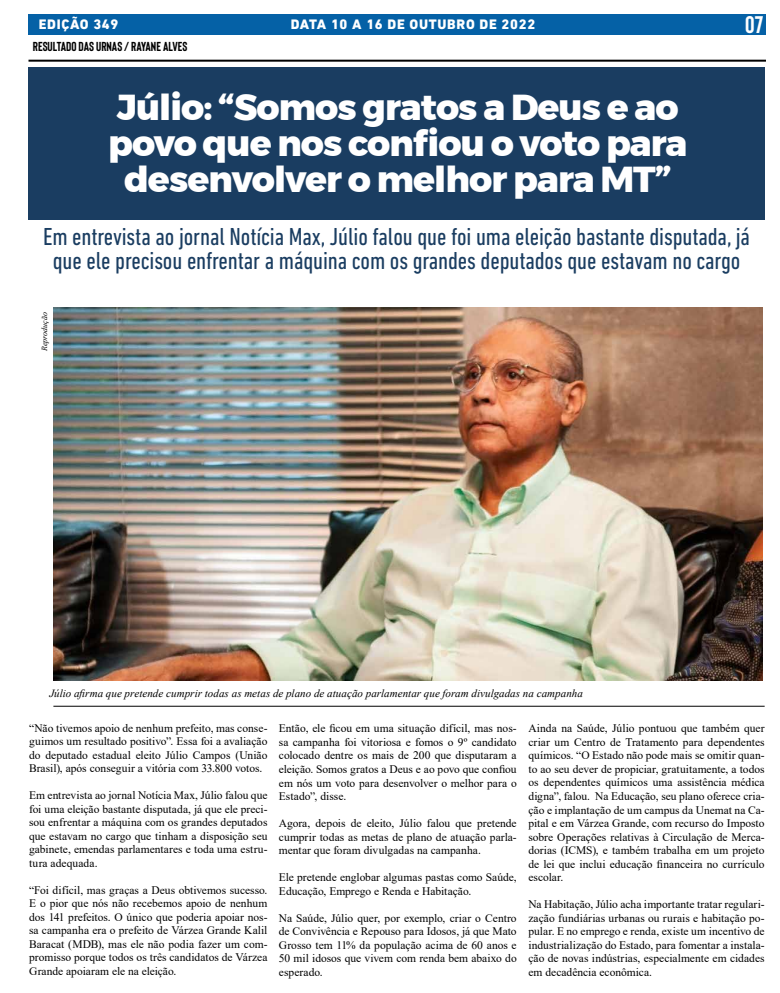
<style>
.page{position:relative;width:780px;height:993px;background:#fff}
.page>*{position:absolute;margin:0;border:0;box-sizing:border-box;transform-origin:0 0}
.t1{font:800 36px/36px "Montserrat";letter-spacing:-.025em;color:#fff;text-align:center}
.t2{font:condensed 25px/24px "DIN Next LT Pro";letter-spacing:-.005em;color:#1a3d61;text-align:center}
.t3{font:700 24px "Bison";color:#fff}
.t4{font:800 14px "DIN Next LT Pro";letter-spacing:.05em;color:#fff}
.t5{font:700 13px "Bison";color:#000}
.t6{font:11.5px/13.5px "Times New Roman";color:#000;text-align:justify}
.t7{font:italic 11px "Times New Roman";letter-spacing:.005em;color:#000}
.t8{font:italic 8px "Times New Roman";color:#000}
</style>
<div class="page">
<img style="left:53px;top:307px;width:709px;height:373px">
<div style="left:28px;top:14px;width:737px;height:21px;background:#0561a6"></div>
<div style="left:28px;top:68px;width:736px;height:152px;background:#1a3d61"></div>
<hr style="left:28px;top:60px;width:738px;height:2px;background:#000">
<hr style="left:53px;top:705px;width:711px;height:1px;background:#000">
<p class="t4" style="left:39px;top:16px;width:81px">EDIÇÃO 349</p>
<p class="t4" style="left:291px;top:16px;width:246px">DATA 10 A 16 DE OUTUBRO DE 2022</p>
<h3 class="t3" style="left:745px;top:12px;width:20px">07</h3>
<p class="t5" style="left:33px;top:39px;width:156px">RESULTADO DAS URNAS / RAYANE ALVES</p>
<h1 class="t1" style="left:108px;top:89px;width:580px">Júlio: “Somos gratos a Deus e ao povo que nos confiou o voto para desenvolver o melhor para MT”</h1>
<h2 class="t2" style="left:43px;top:225px;width:708px">Em entrevista ao jornal Notícia Max, Júlio falou que foi uma eleição bastante disputada, já que ele precisou enfrentar a máquina com os grandes deputados que estavam no cargo</h2>
<p class="t8" style="left:39px;top:351px;width:40px;rotate:-90deg">Reprodução</p>
<p class="t7" style="left:49px;top:685px;width:535px">Júlio afirma que pretende cumprir todas as metas de plano de atuação parlamentar que foram divulgadas na campanha</p>
<p class="t6" style="left:29px;top:720px;width:240px">“Não tivemos apoio de nenhum prefeito, mas conse&shy;guimos um resultado positivo”. Essa foi a avaliação do deputado estadual eleito Júlio Campos (União Brasil), após conseguir a vitória com 33.800 votos.</p>
<p class="t6" style="left:29px;top:788px;width:240px">Em entrevista ao jornal Notícia Max, Júlio falou que foi uma eleição bastante disputada, já que ele preci&shy;sou enfrentar a máquina com os grandes deputados que estavam no cargo que tinham a disposição seu gabinete, emendas parlamentares e toda uma estru&shy;tura adequada.</p>
<p class="t6" style="left:29px;top:882px;width:240px">“Foi difícil, mas graças a Deus obtivemos sucesso.<br>E o pior que nós não recebemos apoio de nenhum dos 141 prefeitos. O único que poderia apoiar nos&shy;sa campanha era o prefeito de Várzea Grande Kalil Baracat (MDB), mas ele não podia fazer um com&shy;promisso porque todos os três candidatos de Várzea Grande apoiaram ele na eleição.</p>
<p class="t6" style="left:279px;top:721px;width:239px">Então, ele ficou em uma situação difícil, mas nos&shy;sa campanha foi vitoriosa e fomos o 9º candidato colocado dentre os mais de 200 que disputaram a eleição. Somos gratos a Deus e ao povo que confiou em nós um voto para desenvolver o melhor para o Estado”, disse.</p>
<p class="t6" style="left:279px;top:815px;width:239px">Agora, depois de eleito, Júlio falou que pretende cumprir todas as metas de plano de atuação parla&shy;mentar que foram divulgadas na campanha.</p>
<p class="t6" style="left:279px;top:869px;width:239px">Ele pretende englobar algumas pastas como Saúde,<br>Educação, Emprego e Renda e Habitação.</p>
<p class="t6" style="left:279px;top:910px;width:239px">Na Saúde, Júlio quer, por exemplo, criar o Centro de Convivência e Repouso para Idosos, já que Mato Grosso tem 11% da população acima de 60 anos e 50 mil idosos que vivem com renda bem abaixo do esperado.</p>
<p class="t6" style="left:528px;top:721px;width:238px">Ainda na Saúde, Júlio pontuou que também quer criar um Centro de Tratamento para dependentes químicos. “O Estado não pode mais se omitir quan&shy;to ao seu dever de propiciar, gratuitamente, a todos os dependentes químicos uma assistência médica digna”, falou. Na Educação, seu plano oferece cria&shy;ção e implantação de um campus da Unemat na Ca&shy;pital e em Várzea Grande, com recurso do Imposto sobre Operações relativas à Circulação de Merca&shy;dorias (ICMS), e também trabalha em um projeto de lei que inclui educação financeira no currículo escolar.</p>
<p class="t6" style="left:528px;top:896px;width:238px">Na Habitação, Júlio acha importante tratar regulari&shy;zação fundiárias urbanas ou rurais e habitação po&shy;pular. E no emprego e renda, existe um incentivo de industrialização do Estado, para fomentar a instala&shy;ção de novas indústrias, especialmente em cidades em decadência econômica.</p>
</div>
